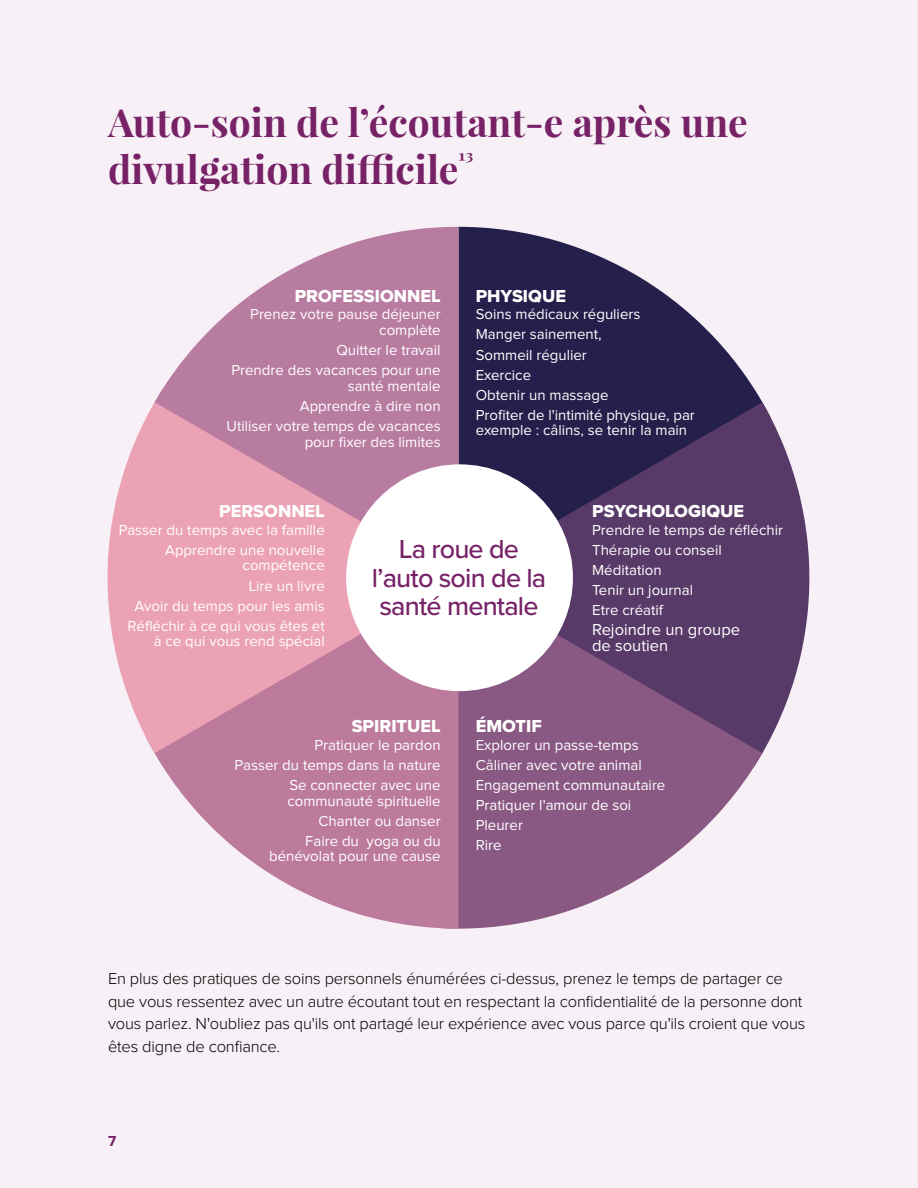
<style>
.page{position:relative;width:918px;height:1188px;background:#f7f0f6}
.page>*{position:absolute;margin:0;border:0;box-sizing:border-box;transform-origin:0 0}
.t1{font:700 39px/46.8px "Playfair Display";color:#772267}
.t2{font:500 27px/28.5px "Proxima Nova";letter-spacing:-.03em;color:#772267;text-align:center}
.t3{font:18px "Proxima Nova Extrabld";color:#fff}
.t4{font:300 16.5px/22.5px "Proxima Nova";letter-spacing:-.01em;color:#000}
.t5{font:16.5px/15.8px "Proxima Nova";color:#fff}
.t6{font:15px/20.1px "Proxima Nova";color:#fff;text-align:right}
.t7{font:700 15px "Proxima Nova";color:#772267}
</style>
<div class="page">
<svg style="left:458px;top:227px;width:304px;height:175px;fill:#251f4b"></svg>
<svg style="left:458px;top:402px;width:351px;height:352px;background:#55416b"></svg>
<svg style="left:458px;top:578px;width:304px;height:351px;fill:#8a5983"></svg>
<svg style="left:154px;top:753px;width:304px;height:176px;fill:#bc7b9c"></svg>
<svg style="left:107px;top:401px;width:351px;height:352px;background:#dd9cb3"></svg>
<svg style="left:155px;top:227px;width:303px;height:351px;fill:#b97ca1"></svg>
<div style="left:346px;top:464px;width:227px;height:227px;background:#fff;border-radius:50%"></div>
<h1 class="t1" style="left:108px;top:99px;width:641px">Auto-soin de l’écoutant-e après une divulgation difficile<sup>13</sup></h1>
<p class="t3" style="left:295px;top:283px;width:147px">PROFESSIONNEL</p>
<p class="t6" style="left:250px;top:307px;width:192px;line-height:15.8px">Prenez votre pause déjeuner complète</p>
<p class="t6" style="left:231px;top:341px;width:211px">Quitter le travail<br>Prendre des vacances pour une</p>
<p class="t6" style="left:227px;top:377px;width:216px">santé mentale<br>Apprendre à dire non<br>Utiliser votre temps de vacances</p>
<p class="t6" style="left:305px;top:432px;width:137px">pour fixer des limites</p>
<p class="t3" style="left:476px;top:283px;width:92px">PHYSIQUE</p>
<p class="t6" style="left:476px;top:305px;width:221px;text-align:left">Soins médicaux réguliers<br>Manger sainement,<br>Sommeil régulier<br>Exercice<br>Obtenir un massage<br>Profiter de l'intimité physique, par</p>
<p class="t6" style="left:476px;top:421px;width:213px">exemple : câlins, se tenir la main</p>
<p class="t3" style="left:219px;top:498px;width:107px">PERSONNEL</p>
<p class="t6" style="left:119px;top:520px;width:207px">Passer du temps avec la famille<br>Apprendre une nouvelle</p>
<p class="t6" style="left:127px;top:556px;width:199px">compétence<br>Lire un livre<br>Avoir du temps pour les amis<br>Réfléchir à ce qui vous êtes et</p>
<p class="t6" style="left:154px;top:632px;width:173px">à ce qui vous rend spécial</p>
<h2 class="t2" style="left:372px;top:534px;width:176px">La roue de l’auto soin de la santé mentale</h2>
<p class="t3" style="left:592px;top:498px;width:153px">PSYCHOLOGIQUE</p>
<p class="t6" style="left:592px;top:520px;width:192px;text-align:left">Prendre le temps de réfléchir<br>Thérapie ou conseil<br>Méditation<br>Tenir un journal<br>Etre créatif</p>
<p class="t5" style="left:592px;top:622px;width:149px">Rejoindre un groupe de soutien</p>
<p class="t3" style="left:352px;top:713px;width:90px">SPIRITUEL</p>
<p class="t6" style="left:235px;top:735px;width:207px">Pratiquer le pardon<br>Passer du temps dans la nature<br>Se connecter avec une</p>
<p class="t6" style="left:287px;top:791px;width:155px">communauté spirituelle<br>Chanter ou danser<br>Faire du yoga ou du</p>
<p class="t6" style="left:269px;top:847px;width:173px">bénévolat pour une cause</p>
<p class="t3" style="left:476px;top:713px;width:68px">ÉMOTIF</p>
<p class="t6" style="left:476px;top:735px;width:191px;text-align:left">Explorer un passe-temps<br>Câliner avec votre animal<br>Engagement communautaire<br>Pratiquer l'amour de soi<br>Pleurer<br>Rire</p>
<p class="t4" style="left:108px;top:968px;width:699px">En plus des pratiques de soins personnels énumérées ci-dessus, prenez le temps de partager ce que vous ressentez avec un autre écoutant tout en respectant la confidentialité de la personne dont vous parlez. N'oubliez pas qu'ils ont partagé leur expérience avec vous parce qu'ils croient que vous êtes digne de confiance.</p>
<p class="t7" style="left:108px;top:1134px;width:10px">7</p>
</div>
